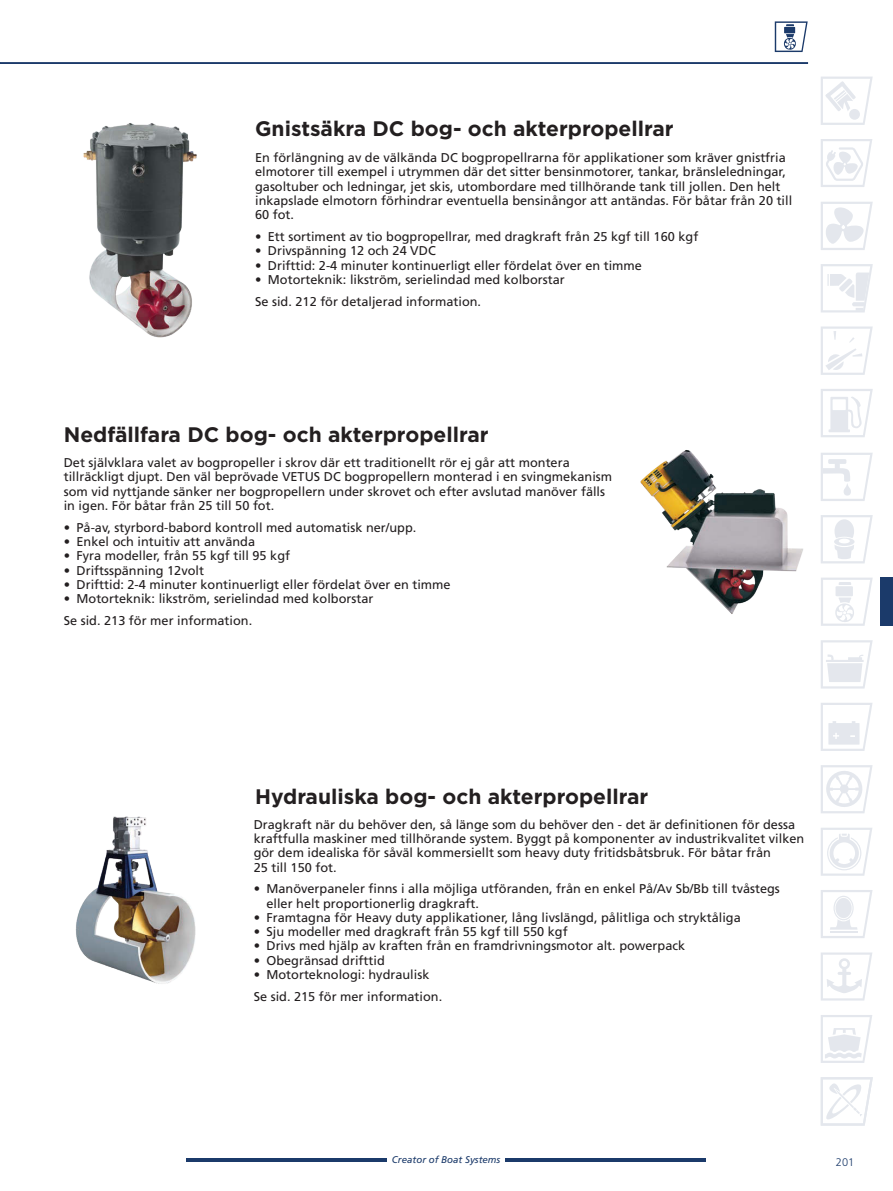
<style>
.page{position:relative;width:893px;height:1191px;background:#fff}
.page>*{position:absolute;margin:0;border:0;box-sizing:border-box;transform-origin:0 0}
.t1{font:700 21px "Gotham";color:#231f20}
.t2{font:12.75px/14.2px "Frutiger LT Std";color:#231f20}
.t3{font:300 10.95px "Frutiger LT Std";color:#1b3a6a}
.t4{font:italic 9.75px "Frutiger LT Std";color:#1b3a6a}
</style>
<div class="page">
<div style="left:0;top:62px;width:808px;height:2px;border:1px solid #1b3a6a"></div>
<svg style="left:775px;top:21px;width:33px;height:31px"></svg>
<div style="left:880px;top:577px;width:13px;height:48px;background:#1b3a6a"></div>
<hr style="left:186px;top:1158px;width:201px;height:4px;background:#1b3a6a">
<hr style="left:506px;top:1158px;width:200px;height:4px;background:#1b3a6a">
<svg style="left:821px;top:890px;width:52px;height:48px"></svg>
<svg style="left:821px;top:264px;width:52px;height:48px"></svg>
<svg style="left:821px;top:77px;width:52px;height:48px"></svg>
<div style="left:849px;top:109px;width:11px;height:11px;background:#e4e7ed;border-radius:50%"></div>
<svg style="left:821px;top:389px;width:52px;height:48px"></svg>
<svg style="left:821px;top:326px;width:52px;height:49px"></svg>
<svg style="left:821px;top:453px;width:52px;height:48px"></svg>
<svg style="left:821px;top:515px;width:52px;height:48px"></svg>
<svg style="left:821px;top:577px;width:52px;height:49px"></svg>
<svg style="left:821px;top:640px;width:52px;height:48px"></svg>
<svg style="left:821px;top:703px;width:52px;height:48px"></svg>
<svg style="left:821px;top:765px;width:52px;height:48px"></svg>
<svg style="left:821px;top:828px;width:51px;height:47px"></svg>
<svg style="left:821px;top:952px;width:51px;height:48px"></svg>
<svg style="left:821px;top:1015px;width:51px;height:48px"></svg>
<svg style="left:821px;top:202px;width:52px;height:48px"></svg>
<svg style="left:821px;top:139px;width:51px;height:48px"></svg>
<svg style="left:821px;top:1077px;width:52px;height:48px"></svg>
<img style="left:83px;top:123px;width:114px;height:215px">
<img style="left:640px;top:450px;width:163px;height:164px">
<img style="left:75px;top:816px;width:121px;height:168px">
<h1 class="t1" style="left:255px;top:114px;width:420px">Gnistsäkra DC bog- och akterpropellrar</h1>
<p class="t2" style="left:255px;top:151px;width:539px">En förlängning av de välkända DC bogpropellrarna för applikationer som kräver gnistfria elmotorer till exempel i utrymmen där det sitter bensinmotorer, tankar, bränsleledningar, gasoltuber och ledningar, jet skis, utombordare med tillhörande tank till jollen. Den helt inkapslade elmotorn förhindrar eventuella bensinångor att antändas. För båtar från 20 till 60 fot.</p>
<p class="t2" style="left:255px;top:229px;width:445px">• Ett sortiment av tio bogpropellrar, med dragkraft från 25 kgf till 160 kgf</p>
<p class="t2" style="left:255px;top:244px;width:182px">• Drivspänning 12 och 24 VDC</p>
<p class="t2" style="left:255px;top:258px;width:388px">• Drifttid: 2-4 minuter kontinuerligt eller fördelat över en timme</p>
<p class="t2" style="left:255px;top:268px;width:311px;line-height:21.8px">• Motorteknik: likström, serielindad med kolborstar<br>Se sid. 212 för detaljerad information.</p>
<h1 class="t1" style="left:64px;top:421px;width:426px">Nedfällfara DC bog- och akterpropellrar</h1>
<p class="t2" style="left:64px;top:456px;width:550px">Det självklara valet av bogpropeller i skrov där ett traditionellt rör ej går att montera tillräckligt djupt. Den väl beprövade VETUS DC bogpropellern monterad i en svingmekanism som vid nyttjande sänker ner bogpropellern under skrovet och efter avslutad manöver fälls in igen. För båtar från 25 till 50 fot.</p>
<p class="t2" style="left:64px;top:520px;width:354px">• På-av, styrbord-babord kontroll med automatisk ner/upp.</p>
<p class="t2" style="left:64px;top:534px;width:193px">• Enkel och intuitiv att använda</p>
<p class="t2" style="left:64px;top:549px;width:228px">• Fyra modeller, från 55 kgf till 95 kgf</p>
<p class="t2" style="left:64px;top:563px;width:142px">• Driftsspänning 12volt</p>
<p class="t2" style="left:64px;top:577px;width:388px">• Drifttid: 2-4 minuter kontinuerligt eller fördelat över en timme</p>
<p class="t2" style="left:64px;top:588px;width:311px;line-height:21.8px">• Motorteknik: likström, serielindad med kolborstar<br>Se sid. 213 för mer information.</p>
<h1 class="t1" style="left:255px;top:782px;width:395px">Hydrauliska bog- och akterpropellrar</h1>
<p class="t2" style="left:254px;top:817px;width:552px">Dragkraft när du behöver den, så länge som du behöver den - det är definitionen för dessa kraftfulla maskiner med tillhörande system. Byggt på komponenter av industrikvalitet vilken gör dem idealiska för såväl kommersiellt som heavy duty fritidsbåtsbruk. För båtar från<br>25 till 150 fot.</p>
<p class="t2" style="left:266px;top:881px;width:515px;text-indent:-13px">• Manöverpaneler finns i alla möjliga utföranden, från en enkel På/Av Sb/Bb till tvåstegs eller helt proportionerlig dragkraft.</p>
<p class="t2" style="left:254px;top:910px;width:489px">• Framtagna för Heavy duty applikationer, lång livslängd, pålitliga och stryktåliga</p>
<p class="t2" style="left:254px;top:924px;width:315px">• Sju modeller med dragkraft från 55 kgf till 550 kgf</p>
<p class="t2" style="left:254px;top:938px;width:433px">• Drivs med hjälp av kraften från en framdrivningsmotor alt. powerpack</p>
<p class="t2" style="left:254px;top:953px;width:133px">• Obegränsad drifttid</p>
<p class="t2" style="left:254px;top:963px;width:190px;line-height:21.8px">• Motorteknologi: hydraulisk<br>Se sid. 215 för mer information.</p>
<p class="t4" style="left:392px;top:1153px;width:110px">Creator of Boat Systems</p>
<p class="t3" style="left:836px;top:1155px;width:20px">201</p>
</div>
